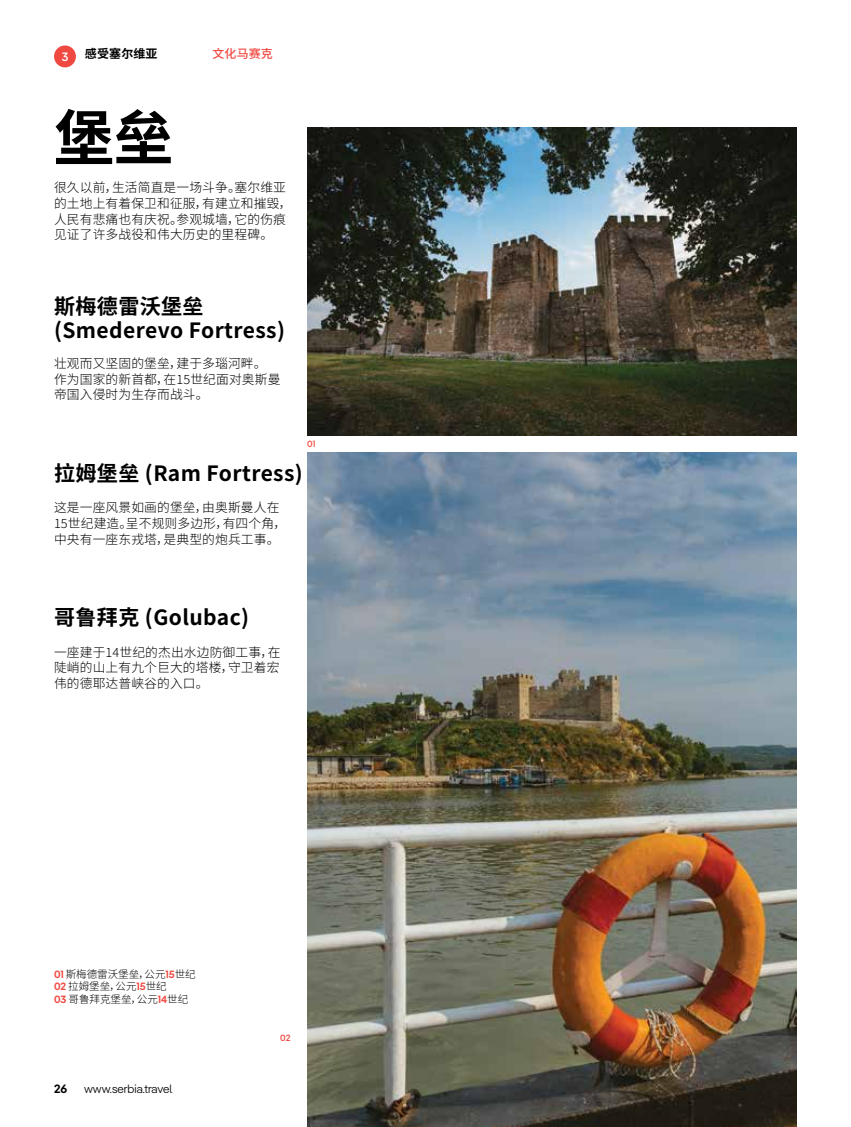
<style>
.page{position:relative;width:851px;height:1127px;background:#fff}
.page>*{position:absolute;margin:0;border:0;box-sizing:border-box;transform-origin:0 0}
.t1{font:700 60px "Noto Sans SC";color:#000}
.t2{font:700 21px/24px "Noto Sans SC";letter-spacing:.02em;color:#000}
.t3{font:300 12.75px/15.8px "Noto Sans SC";letter-spacing:.01em;color:#000}
.t4{font:300 12px "Pangea";color:#000}
.t5{font:700 12px "Noto Sans SC";letter-spacing:.01em;color:#000}
.t6{font:500 12px "Noto Sans SC";letter-spacing:.01em;color:#f04942}
.t7{font:600 12px "Pangea";color:#000}
.t8{font:500 12px "Pangea";color:#fff}
.t9{font:300 10.5px/12.6px "Noto Sans SC";color:#000101}
.t10{font:500 9px "Pangea";color:#f04942}
.s1{font-family:"Pangea";font-weight:600;color:#f04942}
</style>
<div class="page">
<div style="left:54px;top:45px;width:22px;height:22px;background:#f04942;border-radius:50%"></div>
<img style="left:307px;top:452px;width:489px;height:675px">
<img style="left:307px;top:128px;width:489px;height:307px">
<p class="t8" style="left:62px;top:49px;width:8px">3</p>
<p class="t5" style="left:85px;top:47px;width:74px">感受塞尔维亚</p>
<p class="t6" style="left:212px;top:47px;width:62px">文化马赛克</p>
<h1 class="t1" style="left:54px;top:104px;width:121px">堡垒</h1>
<p class="t3" style="left:54px;top:180px;width:239px">很久以前，生活简直是一场斗争。塞尔维亚的土地上有着保卫和征服，有建立和摧毁，人民有悲痛也有庆祝。参观城墙，它的伤痕见证了许多战役和伟大历史的里程碑。</p>
<h2 class="t2" style="left:54px;top:295px;width:232px">斯梅德雷沃堡垒(Smederevo Fortress)</h2>
<p class="t3" style="left:54px;top:356px;width:228px">壮观而又坚固的堡垒，建于多瑙河畔。作为国家的新首都，在15世纪面对奥斯曼帝国入侵时为生存而战斗。</p>
<p class="t10" style="left:307px;top:437px;width:10px">01</p>
<h2 class="t2" style="left:54px;top:461px;width:250px">拉姆堡垒 (Ram Fortress)</h2>
<p class="t3" style="left:54px;top:500px;width:234px">这是一座风景如画的堡垒，由奥斯曼人在<br>15世纪建造。呈不规则多边形，有四个角，中央有一座东戎塔，是典型的炮兵工事。</p>
<h2 class="t2" style="left:54px;top:606px;width:197px">哥鲁拜克 (Golubac)</h2>
<p class="t3" style="left:54px;top:644px;width:228px;text-align:justify">一座建于14世纪的杰出水边防御工事，在陡峭的山上有九个巨大的塔楼，守卫着宏伟的德耶达普峡谷的入口。</p>
<p class="t9" style="left:54px;top:967px;width:143px"><span class="s1">01</span> 斯梅德雷沃堡垒，公元<span class="s1">15</span>世纪<br><span class="s1">02</span> 拉姆堡垒，公元<span class="s1">15</span>世纪<br><span class="s1">03</span> 哥鲁拜克堡垒，公元<span class="s1">14</span>世纪</p>
<p class="t7" style="left:54px;top:1080px;width:15px">26</p>
<p class="t4" style="left:84px;top:1080px;width:90px">www.serbia.travel</p>
<p class="t10" style="left:280px;top:1031px;width:12px">02</p>
</div>
